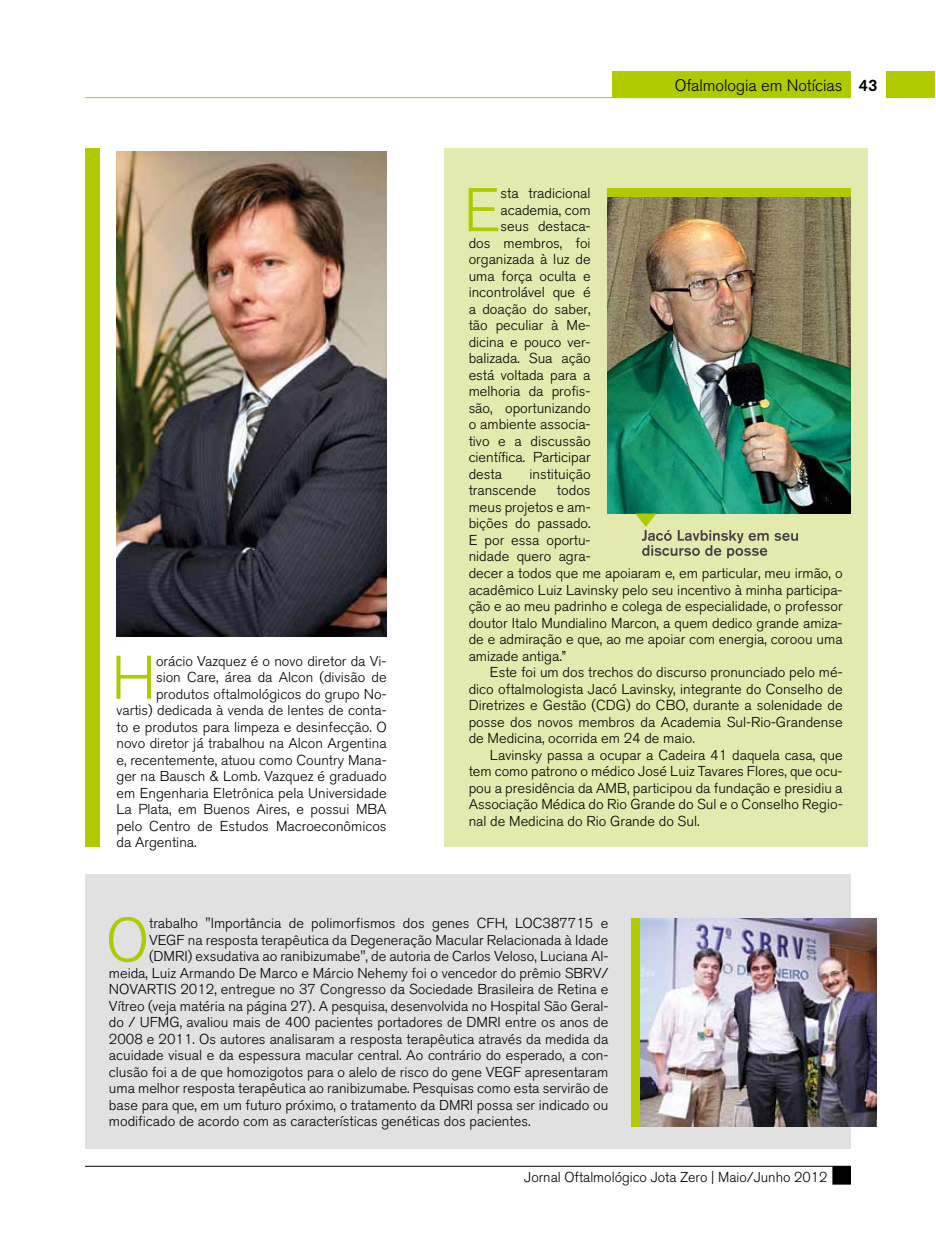
<style>
.page{position:relative;width:936px;height:1234px;background:#fff}
.page>*{position:absolute;margin:0;border:0;box-sizing:border-box;transform-origin:0 0}
.t1{font:300 61.05px "Akzidenz Grotesk BQ";color:#b1ca00}
.t2{font:300 16.5px "Akzidenz Grotesk BQ";color:#000}
.t3{font:500 16.5px "Akzidenz Grotesk BQ";color:#000}
.t4{font:300 14.25px/16.5px "Akzidenz Grotesk BQ";color:#000}
</style>
<div class="page">
<div style="left:886px;top:71px;width:49px;height:27px;background:#b1ca00"></div>
<hr style="left:85px;top:97px;width:765px;height:1px;background:#b1ca00">
<div style="left:833px;top:1166px;width:17px;height:17px;background:#000"></div>
<div style="left:832px;top:1165px;width:18px;height:19px;border:2px solid #000"></div>
<hr style="left:85px;top:1165px;width:765px;height:1px;background:#000">
<div style="left:612px;top:71px;width:238px;height:27px;background:#b1ca00"></div>
<img style="left:116px;top:152px;width:270px;height:484px">
<div style="left:445px;top:149px;width:423px;height:697px;background:#e2eaad"></div>
<div style="left:85px;top:874px;width:765px;height:274px;background:#e1e1e2"></div>
<img style="left:640px;top:917px;width:236px;height:208px">
<img style="left:607px;top:197px;width:243px;height:316px">
<div style="left:607px;top:188px;width:243px;height:9px;background:#b1ca00"></div>
<div style="left:85px;top:149px;width:15px;height:697px;background:#b1ca00"></div>
<div style="left:631px;top:917px;width:9px;height:208px;background:#b1ca00"></div>
<svg style="left:635px;top:513px;width:162px;height:45px"></svg>
<p class="t2" style="left:674px;top:76px;width:169px">Ofalmologia em Notícias</p>
<p class="t3" style="left:858px;top:75px;width:20px">43</p>
<h1 class="t1" style="left:111px;top:643px;width:46px">H</h1>
<p class="t4" style="left:156px;top:652px;width:232px">orácio Vazquez é o novo diretor da Vi-</p>
<p class="t4" style="left:156px;top:669px;width:232px">sion Care, área da Alcon (divisão de</p>
<p class="t4" style="left:156px;top:685px;width:232px">produtos oftalmológicos do grupo No-</p>
<p class="t4" style="left:116px;top:702px;width:272px">vartis) dedicada à venda de lentes de conta-</p>
<p class="t4" style="left:116px;top:718px;width:272px">to e produtos para limpeza e desinfecção. O</p>
<p class="t4" style="left:116px;top:735px;width:272px">novo diretor já trabalhou na Alcon Argentina</p>
<p class="t4" style="left:116px;top:751px;width:272px">e, recentemente, atuou como Country Mana-</p>
<p class="t4" style="left:116px;top:768px;width:272px">ger na Bausch &amp; Lomb. Vazquez é graduado</p>
<p class="t4" style="left:116px;top:784px;width:272px">em Engenharia Eletrônica pela Universidade</p>
<p class="t4" style="left:116px;top:801px;width:271px">La Plata, em Buenos Aires, e possui MBA</p>
<p class="t4" style="left:116px;top:817px;width:272px">pelo Centro de Estudos Macroeconômicos</p>
<p class="t4" style="left:116px;top:834px;width:82px">da Argentina.</p>
<h1 class="t1" style="left:463px;top:176px;width:38px">E</h1>
<p class="t4" style="left:500px;top:185px;width:91px">sta tradicional</p>
<p class="t4" style="left:500px;top:202px;width:91px">academia, com</p>
<p class="t4" style="left:500px;top:218px;width:91px">seus destaca-</p>
<p class="t4" style="left:468px;top:235px;width:123px">dos membros, foi</p>
<p class="t4" style="left:468px;top:251px;width:123px">organizada à luz de</p>
<p class="t4" style="left:468px;top:268px;width:123px">uma força oculta e</p>
<p class="t4" style="left:468px;top:284px;width:123px">incontrolável que é</p>
<p class="t4" style="left:468px;top:301px;width:123px">a doação do saber,</p>
<p class="t4" style="left:468px;top:317px;width:123px">tão peculiar à Me-</p>
<p class="t4" style="left:468px;top:334px;width:123px">dicina e pouco ver-</p>
<p class="t4" style="left:468px;top:350px;width:123px">balizada. Sua ação</p>
<p class="t4" style="left:468px;top:367px;width:123px">está voltada para a</p>
<p class="t4" style="left:468px;top:383px;width:123px">melhoria da profis-</p>
<p class="t4" style="left:468px;top:400px;width:123px">são, oportunizando</p>
<p class="t4" style="left:468px;top:416px;width:123px">o ambiente associa-</p>
<p class="t4" style="left:468px;top:433px;width:123px">tivo e a discussão</p>
<p class="t4" style="left:468px;top:449px;width:123px">científica. Participar</p>
<p class="t4" style="left:468px;top:466px;width:35px">desta</p>
<p class="t4" style="left:468px;top:466px;width:123px;text-indent:61px">instituição transcende</p>
<p class="t4" style="left:468px;top:482px;width:375px;text-indent:88px">todos<br>meus projetos e am-<br>bições do passado.<br>E por essa oportu-<br>nidade quero agra-<br>decer a todos que me apoiaram e, em particular, meu irmão, o acadêmico Luiz Lavinsky pelo seu incentivo à minha participa&shy;ção e ao meu padrinho e colega de especialidade, o professor doutor Italo Mundialino Marcon, a quem dedico grande amiza&shy;de e admiração e que, ao me apoiar com energia, coroou uma amizade antiga.”</p>
<p class="t4" style="left:468px;top:664px;width:375px;text-align:justify;text-indent:21px">Este foi um dos trechos do discurso pronunciado pelo mé&shy;dico oftalmologista Jacó Lavinsky, integrante do Conselho de Diretrizes e Gestão (CDG) do CBO, durante a solenidade de posse dos novos membros da Academia Sul-Rio-Grandense de Medicina, ocorrida em 24 de maio.</p>
<p class="t4" style="left:468px;top:746px;width:375px;text-align:justify;text-indent:21px">Lavinsky passa a ocupar a Cadeira 41 daquela casa, que tem como patrono o médico José Luiz Tavares Flores, que ocu&shy;pou a presidência da AMB, participou da fundação e presidiu a Associação Médica do Rio Grande do Sul e o Conselho Regio&shy;nal de Medicina do Rio Grande do Sul.</p>
<h1 class="t1" style="left:106px;top:905px;width:45px">O</h1>
<p class="t4" style="left:149px;top:914px;width:461px">trabalho "Importância de polimorfismos dos genes CFH, LOC387715 e</p>
<p class="t4" style="left:149px;top:931px;width:461px">VEGF na resposta terapêutica da Degeneração Macular Relacionada à Idade</p>
<p class="t4" style="left:149px;top:947px;width:461px">(DMRI) exsudativa ao ranibizumabe", de autoria de Carlos Veloso, Luciana Al-</p>
<p class="t4" style="left:109px;top:964px;width:501px">meida, Luiz Armando De Marco e Márcio Nehemy foi o vencedor do prêmio SBRV/</p>
<p class="t4" style="left:109px;top:980px;width:501px">NOVARTIS 2012, entregue no 37 Congresso da Sociedade Brasileira de Retina e</p>
<p class="t4" style="left:109px;top:997px;width:501px">Vítreo (veja matéria na página 27). A pesquisa, desenvolvida no Hospital São Geral-</p>
<p class="t4" style="left:109px;top:1013px;width:501px">do / UFMG, avaliou mais de 400 pacientes portadores de DMRI entre os anos de</p>
<p class="t4" style="left:109px;top:1030px;width:501px">2008 e 2011. Os autores analisaram a resposta terapêutica através da medida da</p>
<p class="t4" style="left:109px;top:1046px;width:501px">acuidade visual e da espessura macular central. Ao contrário do esperado, a con-</p>
<p class="t4" style="left:109px;top:1063px;width:501px">clusão foi a de que homozigotos para o alelo de risco do gene VEGF apresentaram</p>
<p class="t4" style="left:109px;top:1079px;width:501px">uma melhor resposta terapêutica ao ranibizumabe. Pesquisas como esta servirão de</p>
<p class="t4" style="left:109px;top:1096px;width:501px">base para que, em um futuro próximo, o tratamento da DMRI possa ser indicado ou</p>
<p class="t4" style="left:109px;top:1112px;width:423px">modificado de acordo com as características genéticas dos pacientes.</p>
<p class="t4" style="left:524px;top:1168px;width:305px">Jornal Oftalmológico Jota Zero | Maio/Junho 2012</p>
</div>
